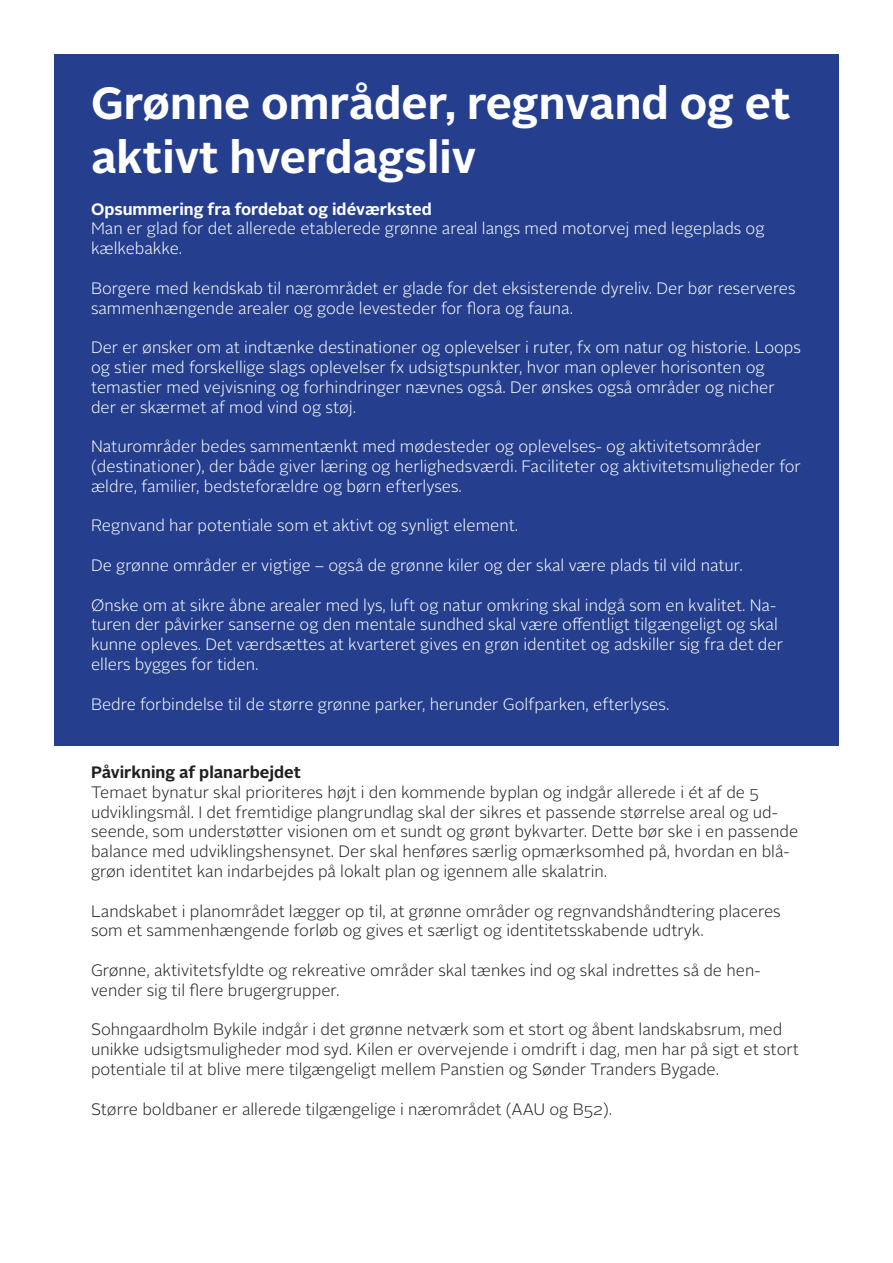
<style>
.page{position:relative;width:893px;height:1263px;background:#fff}
.page>*{position:absolute;margin:0;border:0;box-sizing:border-box;transform-origin:0 0}
.t1{font:700 45px/54px "Alright Sans";color:#fff}
.t2{font:300 16.5px/19.8px "Alright Sans";color:#fff}
.t3{font:300 16.5px/19.8px "Alright Sans";color:#231f20}
.t4{font:700 16.5px "Alright Sans";color:#fff}
.t5{font:700 16.5px "Alright Sans";color:#231f20}
</style>
<div class="page">
<div style="left:54px;top:54px;width:785px;height:692px;background:#253f8e"></div>
<p class="t1" style="left:91px;top:77px;width:701px">Grønne områder, regnvand og et aktivt hverdagsliv</p>
<p class="t4" style="left:91px;top:197px;width:342px">Opsummering fra fordebat og idéværksted</p>
<p class="t2" style="left:91px;top:219px;width:675px">Man er glad for det allerede etablerede grønne areal langs med motorvej med legeplads og kælkebakke.</p>
<p class="t2" style="left:91px;top:278px;width:706px">Borgere med kendskab til nærområdet er glade for det eksisterende dyreliv. Der bør reserveres sammenhængende arealer og gode levesteder for flora og fauna.</p>
<p class="t2" style="left:91px;top:338px;width:711px">Der er ønsker om at indtænke destinationer og oplevelser i ruter, fx om natur og historie. Loops og stier med forskellige slags oplevelser fx udsigtspunkter, hvor man oplever horisonten og temastier med vejvisning og forhindringer nævnes også. Der ønskes også områder og nicher der er skærmet af mod vind og støj.</p>
<p class="t2" style="left:91px;top:437px;width:711px">Naturområder bedes sammentænkt med mødesteder og oplevelses- og aktivitetsområder (destinationer), der både giver læring og herlighedsværdi. Faciliteter og aktivitetsmuligheder for ældre, familier, bedsteforældre og børn efterlyses.</p>
<p class="t2" style="left:91px;top:516px;width:429px">Regnvand har potentiale som et aktivt og synligt element.</p>
<p class="t2" style="left:91px;top:556px;width:653px">De grønne områder er vigtige – også de grønne kiler og der skal være plads til vild natur.</p>
<p class="t2" style="left:91px;top:595px;width:694px">Ønske om at sikre åbne arealer med lys, luft og natur omkring skal indgå som en kvalitet. Na&shy;turen der påvirker sanserne og den mentale sundhed skal være offentligt tilgængeligt og skal kunne opleves. Det værdsættes at kvarteret gives en grøn identitet og adskiller sig fra det der ellers bygges for tiden.</p>
<p class="t2" style="left:91px;top:694px;width:580px">Bedre forbindelse til de større grønne parker, herunder Golfparken, efterlyses.</p>
<p class="t5" style="left:91px;top:761px;width:211px">Påvirkning af planarbejdet</p>
<p class="t3" style="left:91px;top:782px;width:709px">Temaet bynatur skal prioriteres højt i den kommende byplan og indgår allerede i ét af de 5 udviklingsmål. I det fremtidige plangrundlag skal der sikres et passende størrelse areal og ud&shy;seende, som understøtter visionen om et sundt og grønt bykvarter. Dette bør ske i en passende balance med udviklingshensynet. Der skal henføres særlig opmærksomhed på, hvordan en blå&shy;grøn identitet kan indarbejdes på lokalt plan og igennem alle skalatrin.</p>
<p class="t3" style="left:91px;top:901px;width:691px">Landskabet i planområdet lægger op til, at grønne områder og regnvandshåndtering placeres som et sammenhængende forløb og gives et særligt og identitetsskabende udtryk.</p>
<p class="t3" style="left:91px;top:961px;width:671px">Grønne, aktivitetsfyldte og rekreative områder skal tænkes ind og skal indrettes så de hen&shy;vender sig til flere brugergrupper.</p>
<p class="t3" style="left:91px;top:1020px;width:709px">Sohngaardholm Bykile indgår i det grønne netværk som et stort og åbent landskabsrum, med unikke udsigtsmuligheder mod syd. Kilen er overvejende i omdrift i dag, men har på sigt et stort potentiale til at blive mere tilgængeligt mellem Panstien og Sønder Tranders Bygade.</p>
<p class="t3" style="left:91px;top:1099px;width:523px">Større boldbaner er allerede tilgængelige i nærområdet (AAU og B52).</p>
</div>
